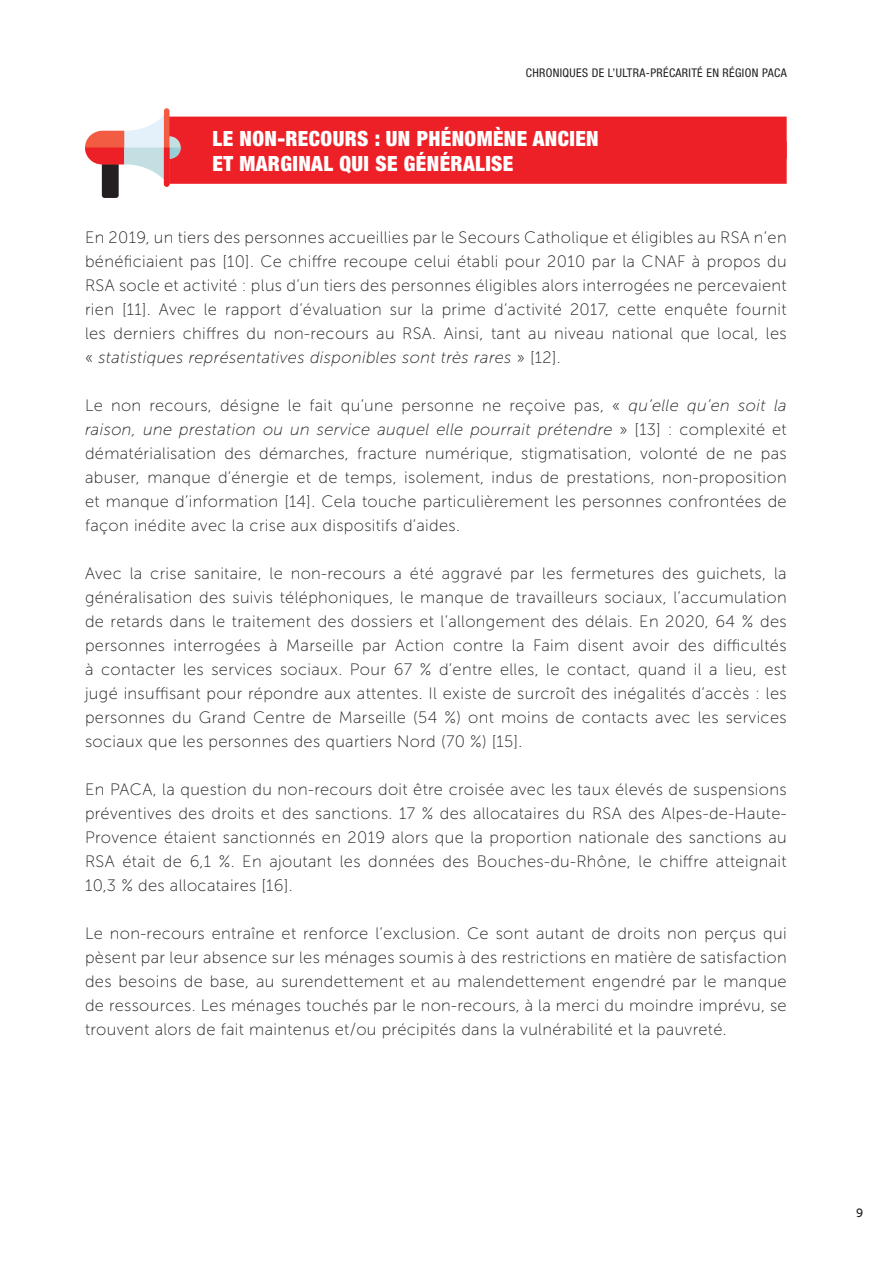
<style>
.page{position:relative;width:893px;height:1263px;background:#fff}
.page>*{position:absolute;margin:0;border:0;box-sizing:border-box;transform-origin:0 0}
.t1{font:900 condensed 21px/25.2px "Helvetica Neue";letter-spacing:.02em;color:#fff}
.t2{font:16.5px/24px "Museo Sans 100";letter-spacing:.02em;color:#231f20;text-align:justify}
.t3{font:condensed 12px "Helvetica Neue";letter-spacing:.03em;color:#231f20}
.t4{font:12px "Museo Sans 500";color:#231f20}
.s1{font-style:italic}
</style>
<div class="page">
<div style="left:166px;top:117px;width:621px;height:42px;background:#ee2027"></div>
<div style="left:166px;top:142px;width:621px;height:42px;background:#ee2027"></div>
<div style="left:102px;top:159px;width:17px;height:39px;background:#231f20;border-radius:3px"></div>
<div style="left:164px;top:108px;width:5px;height:79px;background:#f15c43;border-radius:3px"></div>
<svg style="left:85px;top:114px;width:96px;height:73px"></svg>
<p class="t3" style="left:526px;top:66px;width:262px">CHRONIQUES DE L’ULTRA-PRÉCARITÉ EN RÉGION PACA</p>
<p class="t1" style="left:213px;top:125px;width:388px">LE NON-RECOURS : UN PHÉNOMÈNE ANCIEN<br>ET MARGINAL QUI SE GÉNÉRALISE</p>
<p class="t2" style="left:85px;top:226px;width:703px">En 2019, un tiers des personnes accueillies par le Secours Catholique et éligibles au RSA n’en bénéficiaient pas [10]. Ce chiffre recoupe celui établi pour 2010 par la CNAF à propos du RSA socle et activité : plus d’un tiers des personnes éligibles alors interrogées ne percevaient rien [11]. Avec le rapport d’évaluation sur la prime d’activité 2017, cette enquête fournit les derniers chiffres du non-recours au RSA. Ainsi, tant au niveau national que local, les « <span class="s1">statistiques représentatives disponibles sont très rares</span> » [12].</p>
<p class="t2" style="left:85px;top:394px;width:703px">Le non recours, désigne le fait qu’une personne ne reçoive pas, « <span class="s1">qu’elle qu’en soit la raison, une prestation ou un service auquel elle pourrait prétendre</span> » [13] : complexité et dématérialisation des démarches, fracture numérique, stigmatisation, volonté de ne pas abuser, manque d’énergie et de temps, isolement, indus de prestations, non-proposition et manque d’information [14]. Cela touche particulièrement les personnes confrontées de façon inédite avec la crise aux dispositifs d’aides.</p>
<p class="t2" style="left:85px;top:562px;width:703px">Avec la crise sanitaire, le non-recours a été aggravé par les fermetures des guichets, la généralisation des suivis téléphoniques, le manque de travailleurs sociaux, l’accumulation de retards dans le traitement des dossiers et l’allongement des délais. En 2020, 64 % des personnes interrogées à Marseille par Action contre la Faim disent avoir des difficultés à contacter les services sociaux. Pour 67 % d’entre elles, le contact, quand il a lieu, est jugé insuffisant pour répondre aux attentes. Il existe de surcroît des inégalités d’accès : les personnes du Grand Centre de Marseille (54 %) ont moins de contacts avec les services sociaux que les personnes des quartiers Nord (70 %) [15].</p>
<p class="t2" style="left:85px;top:778px;width:703px">En PACA, la question du non-recours doit être croisée avec les taux élevés de suspensions préventives des droits et des sanctions. 17 % des allocataires du RSA des Alpes-de-Haute-Provence étaient sanctionnés en 2019 alors que la proportion nationale des sanctions au RSA était de 6,1 %. En ajoutant les données des Bouches-du-Rhône, le chiffre atteignait 10,3 % des allocataires [16].</p>
<p class="t2" style="left:85px;top:922px;width:703px">Le non-recours entraîne et renforce l’exclusion. Ce sont autant de droits non perçus qui pèsent par leur absence sur les ménages soumis à des restrictions en matière de satisfaction des besoins de base, au surendettement et au malendettement engendré par le manque de ressources. Les ménages touchés par le non-recours, à la merci du moindre imprévu, se trouvent alors de fait maintenus et/ou précipités dans la vulnérabilité et la pauvreté.</p>
<p class="t4" style="left:856px;top:1206px;width:9px">9</p>
</div>
